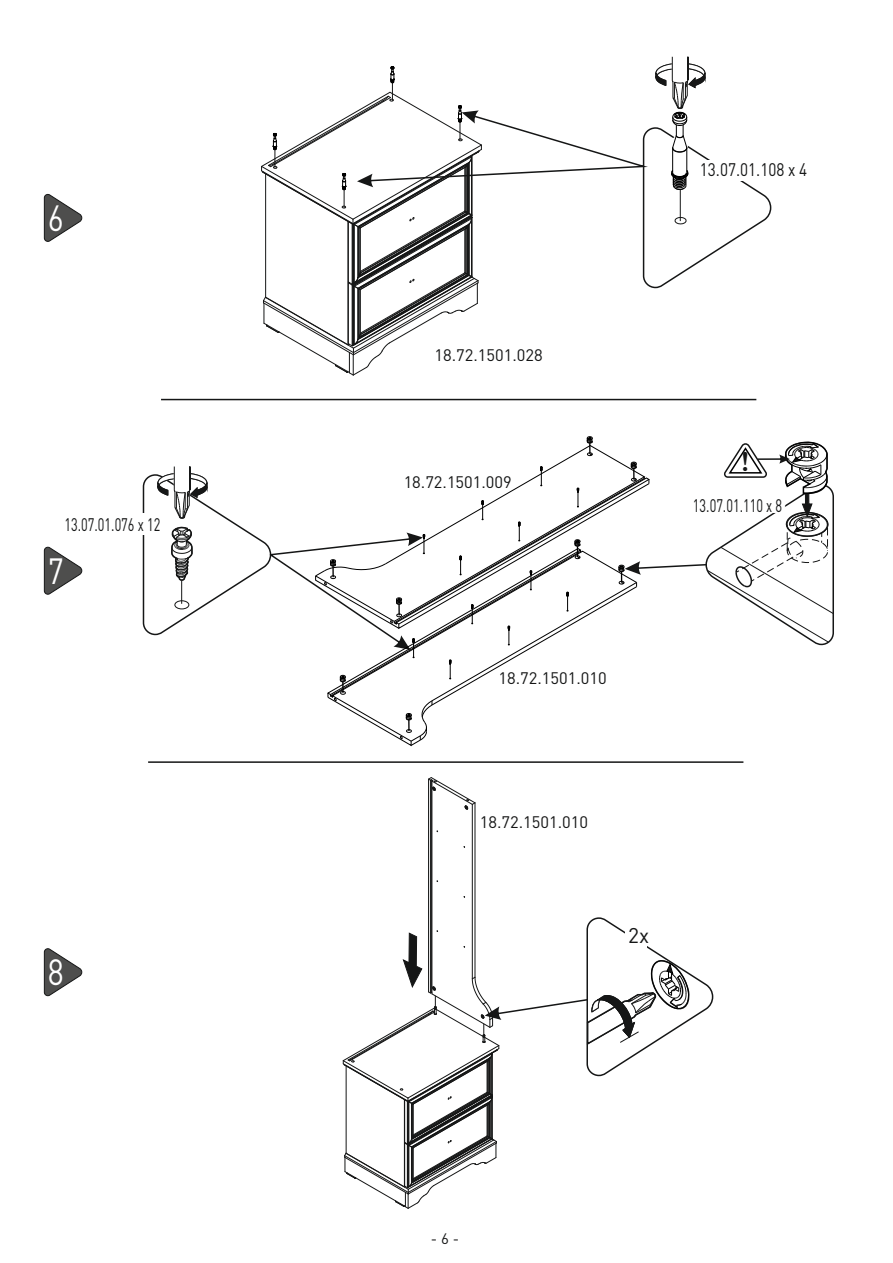
<style>
.page{position:relative;width:893px;height:1263px;background:#fff}
.page>*{position:absolute;margin:0;border:0;box-sizing:border-box;transform-origin:0 0}
.t1{font:36px "DINTR Regular";color:#fff;scale:.85 1}
.t2{font:26.25px "Amelia BT";color:#151616}
.t3{font:21px "DINTR Regular";color:#151616}
.t4{font:18px "DINTR Regular";color:#151616;scale:.71 1}
.t5{font:18px "DINTR Regular";color:#151616;scale:.85 1}
.t6{font:16.5px "DINTR Regular";color:#151616}
.t7{font:15px "DINTR Regular";color:#151616}
</style>
<div class="page">
<hr style="left:161px;top:399px;width:595px;height:1px;background:#151616">
<svg style="left:44px;top:194px;width:38px;height:48px"></svg>
<svg style="left:261px;top:56px;width:511px;height:320px"></svg>
<hr style="left:148px;top:761px;width:595px;height:2px;background:#151616">
<svg style="left:142px;top:436px;width:692px;height:311px"></svg>
<hr style="left:472px;top:804px;width:1px;height:175px;background:#151616">
<hr style="left:432px;top:781px;width:1px;height:213px;background:#151616">
<hr style="left:475px;top:803px;width:1px;height:174px;background:#151616">
<hr style="left:431px;top:780px;width:1px;height:212px;background:#151616">
<hr style="left:428px;top:779px;width:1px;height:213px;background:#151616">
<hr style="left:430px;top:780px;width:1px;height:213px;background:#151616">
<svg style="left:428px;top:777px;width:48px;height:33px"></svg>
<svg style="left:342px;top:917px;width:372px;height:292px"></svg>
<svg style="left:44px;top:547px;width:38px;height:47px"></svg>
<svg style="left:44px;top:948px;width:38px;height:48px"></svg>
<h1 class="t1" style="left:48px;top:205px;width:20px">6</h1>
<p class="t4" style="left:64px;top:518px;width:136px">13.07.01.076 x 12</p>
<h1 class="t1" style="left:48px;top:558px;width:20px">7</h1>
<h1 class="t1" style="left:48px;top:959px;width:20px">8</h1>
<p class="t5" style="left:700px;top:164px;width:128px">13.07.01.108 x 4</p>
<p class="t6" style="left:435px;top:349px;width:110px">18.72.1501.028</p>
<p class="t6" style="left:404px;top:477px;width:110px">18.72.1501.009</p>
<h2 class="t2" style="left:742px;top:451px;width:8px">!</h2>
<p class="t4" style="left:693px;top:499px;width:127px">13.07.01.110 x 8</p>
<p class="t6" style="left:498px;top:672px;width:110px">18.72.1501.010</p>
<p class="t6" style="left:480px;top:816px;width:110px">18.72.1501.010</p>
<p class="t3" style="left:628px;top:928px;width:22px">2x</p>
<p class="t7" style="left:431px;top:1233px;width:30px">- 6 -</p>
</div>
